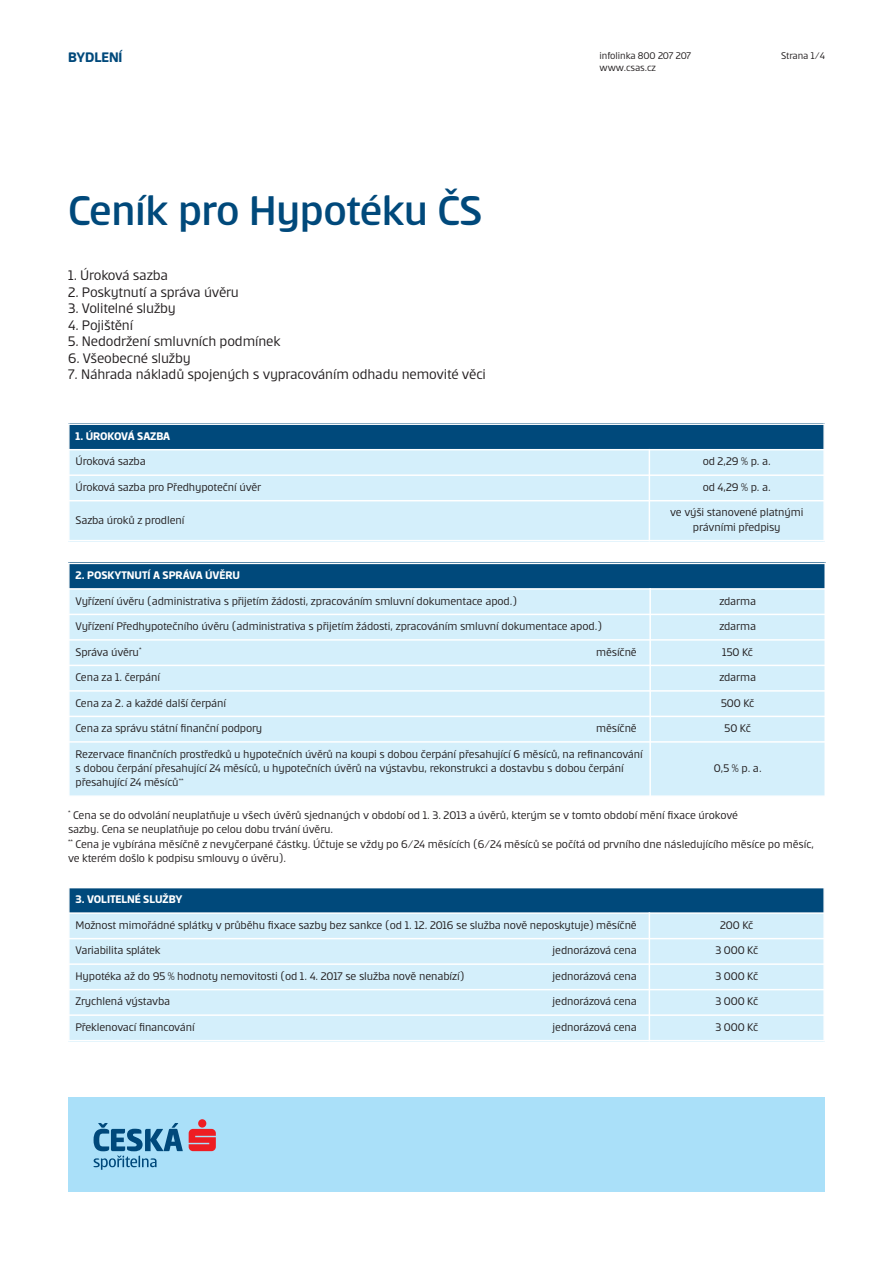
<style>
.page{position:relative;width:893px;height:1263px;background:#fff}
.page>*{position:absolute;margin:0;border:0;box-sizing:border-box;transform-origin:0 0}
.t1{font:500 45px "Erste";letter-spacing:-.01em;color:#00497b}
.t2{font:15px "Erste";letter-spacing:-.01em;color:#231f20}
.t3{font:700 15px "Erste";letter-spacing:-.005em;color:#00497b}
.t4{font:12px/14.4px "Erste";letter-spacing:-.01em;color:#231f20}
.t5{font:700 12px "Erste";letter-spacing:-.005em;color:#fff}
.t6{font:10.5px/12px "Erste";letter-spacing:-.01em;color:#231f20}
</style>
<div class="page">
<div style="left:68px;top:1097px;width:757px;height:95px;background:#aae0f9"></div>
<svg style="left:189px;top:1119px;width:27px;height:32px"></svg>
<svg style="left:94px;top:1123px;width:89px;height:47px"></svg>
<div style="left:68px;top:563px;width:757px;height:26px;background:#00497b"></div>
<div style="left:68px;top:589px;width:582px;height:25px;background:#d4effb"></div>
<div style="left:650px;top:589px;width:176px;height:25px;background:#d4effb"></div>
<div style="left:68px;top:614px;width:582px;height:26px;background:#d4effb"></div>
<div style="left:650px;top:614px;width:176px;height:26px;background:#d4effb"></div>
<div style="left:68px;top:640px;width:582px;height:25px;background:#d4effb"></div>
<div style="left:650px;top:640px;width:176px;height:25px;background:#d4effb"></div>
<div style="left:68px;top:665px;width:582px;height:26px;background:#d4effb"></div>
<div style="left:650px;top:665px;width:176px;height:26px;background:#d4effb"></div>
<div style="left:68px;top:691px;width:582px;height:25px;background:#d4effb"></div>
<div style="left:650px;top:691px;width:176px;height:25px;background:#d4effb"></div>
<div style="left:68px;top:716px;width:582px;height:26px;background:#d4effb"></div>
<div style="left:650px;top:716px;width:176px;height:26px;background:#d4effb"></div>
<div style="left:68px;top:742px;width:582px;height:55px;background:#d4effb"></div>
<div style="left:650px;top:742px;width:176px;height:55px;background:#d4effb"></div>
<hr style="left:68px;top:563px;width:2px;height:234px;background:#fff">
<hr style="left:649px;top:588px;width:2px;height:209px;background:#fff">
<hr style="left:824px;top:563px;width:2px;height:234px;background:#fff">
<hr style="left:68px;top:563px;width:758px;height:1px;background:#fff">
<hr style="left:68px;top:588px;width:758px;height:2px;background:#fff">
<hr style="left:68px;top:614px;width:758px;height:1px;background:#fff">
<hr style="left:68px;top:639px;width:758px;height:2px;background:#fff">
<hr style="left:68px;top:665px;width:758px;height:1px;background:#fff">
<hr style="left:68px;top:690px;width:758px;height:2px;background:#fff">
<hr style="left:68px;top:716px;width:758px;height:1px;background:#fff">
<hr style="left:68px;top:741px;width:758px;height:2px;background:#fff">
<hr style="left:68px;top:795px;width:758px;height:2px;background:#fff">
<div style="left:68px;top:423px;width:756px;height:27px;background:#00497b"></div>
<div style="left:68px;top:450px;width:581px;height:25px;background:#d4effb"></div>
<div style="left:649px;top:450px;width:176px;height:25px;background:#d4effb"></div>
<div style="left:68px;top:475px;width:581px;height:26px;background:#d4effb"></div>
<div style="left:649px;top:475px;width:176px;height:26px;background:#d4effb"></div>
<div style="left:68px;top:501px;width:581px;height:40px;background:#d4effb"></div>
<div style="left:649px;top:501px;width:176px;height:40px;background:#d4effb"></div>
<hr style="left:68px;top:423px;width:2px;height:118px;background:#fff">
<hr style="left:649px;top:449px;width:1px;height:92px;background:#fff">
<hr style="left:823px;top:423px;width:2px;height:118px;background:#fff">
<hr style="left:68px;top:423px;width:757px;height:2px;background:#fff">
<hr style="left:68px;top:449px;width:757px;height:1px;background:#fff">
<hr style="left:68px;top:474px;width:757px;height:2px;background:#fff">
<hr style="left:68px;top:500px;width:757px;height:1px;background:#fff">
<hr style="left:68px;top:540px;width:757px;height:1px;background:#fff">
<div style="left:68px;top:887px;width:756px;height:26px;background:#00497b"></div>
<div style="left:68px;top:913px;width:581px;height:26px;background:#d4effb"></div>
<div style="left:649px;top:913px;width:176px;height:26px;background:#d4effb"></div>
<div style="left:68px;top:939px;width:581px;height:25px;background:#d4effb"></div>
<div style="left:649px;top:939px;width:176px;height:25px;background:#d4effb"></div>
<div style="left:68px;top:964px;width:581px;height:26px;background:#d4effb"></div>
<div style="left:649px;top:964px;width:176px;height:26px;background:#d4effb"></div>
<div style="left:68px;top:990px;width:581px;height:25px;background:#d4effb"></div>
<div style="left:649px;top:990px;width:176px;height:25px;background:#d4effb"></div>
<div style="left:68px;top:1015px;width:581px;height:26px;background:#d4effb"></div>
<div style="left:649px;top:1015px;width:176px;height:26px;background:#d4effb"></div>
<hr style="left:68px;top:887px;width:2px;height:154px;background:#fff">
<hr style="left:649px;top:912px;width:1px;height:129px;background:#fff">
<hr style="left:823px;top:887px;width:2px;height:154px;background:#fff">
<hr style="left:68px;top:887px;width:757px;height:1px;background:#fff">
<hr style="left:68px;top:912px;width:757px;height:2px;background:#fff">
<hr style="left:68px;top:938px;width:757px;height:1px;background:#fff">
<hr style="left:68px;top:963px;width:757px;height:2px;background:#fff">
<hr style="left:68px;top:989px;width:757px;height:1px;background:#fff">
<hr style="left:68px;top:1014px;width:757px;height:2px;background:#fff">
<hr style="left:68px;top:1040px;width:757px;height:1px;background:#fff">
<p class="t3" style="left:68px;top:48px;width:56px">BYDLENÍ</p>
<h1 class="t1" style="left:68px;top:183px;width:416px">Ceník pro Hypotéku ČS</h1>
<p class="t2" style="left:68px;top:266px;width:101px">1. Úroková sazba</p>
<p class="t2" style="left:68px;top:283px;width:172px">2. Poskytnutí a správa úvěru</p>
<p class="t2" style="left:68px;top:299px;width:109px">3. Volitelné služby</p>
<p class="t2" style="left:68px;top:316px;width:67px">4. Pojištění</p>
<p class="t2" style="left:68px;top:332px;width:214px">5. Nedodržení smluvních podmínek</p>
<p class="t2" style="left:68px;top:349px;width:124px">6. Všeobecné služby</p>
<p class="t2" style="left:68px;top:365px;width:419px">7. Náhrada nákladů spojených s vypracováním odhadu nemovité věci</p>
<p class="t6" style="left:600px;top:49px;width:93px">infolinka 800 207 207 www.csas.cz</p>
<p class="t6" style="left:781px;top:49px;width:45px">Strana 1/4</p>
<p class="t5" style="left:76px;top:429px;width:96px">1. ÚROKOVÁ SAZBA</p>
<p class="t4" style="left:76px;top:454px;width:72px">Úroková sazba</p>
<p class="t4" style="left:703px;top:454px;width:70px">od 2,29 % p. a.</p>
<p class="t4" style="left:76px;top:480px;width:187px">Úroková sazba pro Předhypoteční úvěr</p>
<p class="t4" style="left:703px;top:480px;width:70px">od 4,29 % p. a.</p>
<p class="t4" style="left:76px;top:512px;width:110px">Sazba úroků z prodlení</p>
<p class="t4" style="left:670px;top:505px;width:135px;text-align:center">ve výši stanovené platnými právními předpisy</p>
<p class="t5" style="left:76px;top:568px;width:166px">2. POSKYTNUTÍ A SPRÁVA ÚVĚRU</p>
<p class="t4" style="left:76px;top:593px;width:443px">Vyřízení úvěru (administrativa s přijetím žádosti, zpracováním smluvní dokumentace apod.)</p>
<p class="t4" style="left:719px;top:593px;width:38px">zdarma</p>
<p class="t4" style="left:76px;top:619px;width:528px">Vyřízení Předhypotečního úvěru (administrativa s přijetím žádosti, zpracováním smluvní dokumentace apod.)</p>
<p class="t4" style="left:719px;top:619px;width:38px">zdarma</p>
<p class="t4" style="left:76px;top:644px;width:67px">Správa úvěru<sup>*</sup></p>
<p class="t4" style="left:596px;top:644px;width:42px">měsíčně</p>
<p class="t4" style="left:722px;top:644px;width:32px">150 Kč</p>
<p class="t4" style="left:76px;top:670px;width:86px">Cena za 1. čerpání</p>
<p class="t4" style="left:719px;top:670px;width:38px">zdarma</p>
<p class="t4" style="left:76px;top:695px;width:152px">Cena za 2. a každé další čerpání</p>
<p class="t4" style="left:721px;top:695px;width:35px">500 Kč</p>
<p class="t4" style="left:76px;top:721px;width:188px">Cena za správu státní finanční podpory</p>
<p class="t4" style="left:596px;top:721px;width:42px">měsíčně</p>
<p class="t4" style="left:724px;top:721px;width:28px">50 Kč</p>
<p class="t4" style="left:76px;top:746px;width:569px">Rezervace finančních prostředků u hypotečních úvěrů na koupi s dobou čerpání přesahující 6 měsíců, na refinancování s dobou čerpání přesahující 24 měsíců, u hypotečních úvěrů na výstavbu, rekonstrukci a dostavbu s dobou čerpání přesahující 24 měsíců<sup>**</sup></p>
<p class="t4" style="left:714px;top:761px;width:49px">0,5 % p. a.</p>
<p class="t4" style="left:68px;top:807px;width:748px"><sup>*</sup> Cena se do odvolání neuplatňuje u všech úvěrů sjednaných v období od 1. 3. 2013 a úvěrů, kterým se v tomto období mění fixace úrokové<br>sazby. Cena se neuplatňuje po celou dobu trvání úvěru.<br><sup>**</sup> Cena je vybírána měsíčně z nevyčerpané částky. Účtuje se vždy po 6/24 měsících (6/24 měsíců se počítá od prvního dne následujícího měsíce po měsíc, ve kterém došlo k podpisu smlouvy o úvěru).</p>
<p class="t5" style="left:76px;top:892px;width:109px">3. VOLITELNÉ SLUŽBY</p>
<p class="t4" style="left:76px;top:917px;width:563px">Možnost mimořádné splátky v průběhu fixace sazby bez sankce (od 1. 12. 2016 se služba nově neposkytuje) měsíčně</p>
<p class="t4" style="left:720px;top:917px;width:35px">200 Kč</p>
<p class="t4" style="left:76px;top:943px;width:87px">Variabilita splátek</p>
<p class="t4" style="left:553px;top:943px;width:86px">jednorázová cena</p>
<p class="t4" style="left:715px;top:943px;width:44px">3 000 Kč</p>
<p class="t4" style="left:76px;top:968px;width:390px">Hypotéka až do 95 % hodnoty nemovitosti (od 1. 4. 2017 se služba nově nenabízí)</p>
<p class="t4" style="left:553px;top:968px;width:86px">jednorázová cena</p>
<p class="t4" style="left:715px;top:968px;width:44px">3 000 Kč</p>
<p class="t4" style="left:76px;top:994px;width:96px">Zrychlená výstavba</p>
<p class="t4" style="left:553px;top:994px;width:86px">jednorázová cena</p>
<p class="t4" style="left:715px;top:994px;width:44px">3 000 Kč</p>
<p class="t4" style="left:76px;top:1019px;width:121px">Překlenovací financování</p>
<p class="t4" style="left:553px;top:1019px;width:86px">jednorázová cena</p>
<p class="t4" style="left:715px;top:1019px;width:44px">3 000 Kč</p>
</div>
